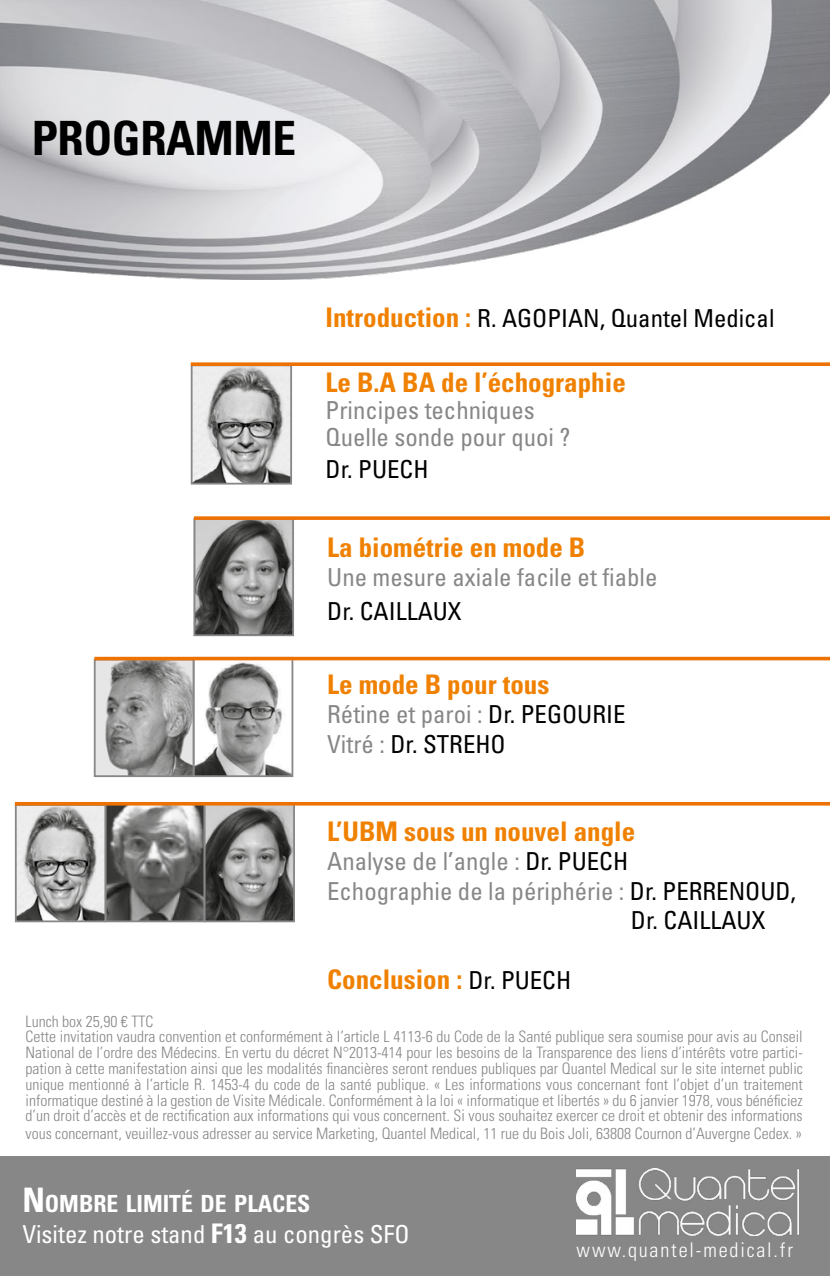
<style>
.page{position:relative;width:830px;height:1276px;background:#fff}
.page>*{position:absolute;margin:0;border:0;box-sizing:border-box;transform-origin:0 0}
.t1{font:700 condensed 47.25px "Univers LT Std";letter-spacing:-.01em;color:#000}
.t2{font:700 condensed 27px "Univers LT Std";color:#f08100}
.t3{font:condensed 24.75px/27px "Univers LT Std";color:#878787}
.t4{font:condensed 24.75px "Univers LT Std";color:#000}
.t5{font:condensed 24.75px "Univers LT Std";color:#fff}
.t6{font:700 condensed 23.62px "Univers LT Std";color:#fff}
.t7{font:300 condensed 20.25px "Univers LT Std";letter-spacing:.09em;color:#fff}
.t8{font:300 condensed 15.75px/15.8px "Univers LT Std";color:#878787}
.s1{font-weight:700;font-size:27px;color:#f08100}
.s2{color:#000}
.s3{font-weight:400;font-size:24.75px;color:#000}
.s4{font-size:33.75px}
.s5{font-weight:700;font-size:27px}
</style>
<div class="page">
<img style="left:0;top:0;width:829px;height:279px">
<div style="left:0;top:1156px;width:829px;height:120px;background:#878787"></div>
<img style="left:576px;top:1168px;width:219px;height:68px">
<img style="left:194px;top:367px;width:95px;height:114px">
<div style="left:191px;top:364px;width:101px;height:120px;border:2px solid #878787"></div>
<svg style="left:191px;top:362px;width:638px;height:4px;background:#ef801c"></svg>
<img style="left:97px;top:660px;width:193px;height:114px">
<div style="left:193px;top:657px;width:100px;height:120px;border:2px solid #878787"></div>
<img style="left:108px;top:805px;width:184px;height:114px">
<div style="left:203px;top:802px;width:92px;height:120px;border:2px solid #878787"></div>
<div style="left:105px;top:802px;width:100px;height:120px;border:2px solid #878787"></div>
<img style="left:196px;top:521px;width:95px;height:112px">
<div style="left:193px;top:518px;width:101px;height:118px;border:2px solid #878787"></div>
<svg style="left:194px;top:516px;width:635px;height:4px;background:#ef7f1b"></svg>
<img style="left:18px;top:807px;width:85px;height:112px">
<div style="left:15px;top:804px;width:91px;height:118px;border:2px solid #878787"></div>
<div style="left:94px;top:658px;width:100px;height:119px;border:2px solid #878787"></div>
<hr style="left:94px;top:657px;width:735px;height:3px;background:#ee7203">
<hr style="left:15px;top:802px;width:814px;height:3px;background:#ee7203">
<h1 class="t1" style="left:32px;top:109px;width:265px">PROGRAMME</h1>
<h3 class="t4" style="left:325px;top:303px;width:450px"><span class="s1">Introduction :</span> R. AGOPIAN, Quantel Medical</h3>
<h2 class="t2" style="left:325px;top:366px;width:301px">Le B.A BA de l’échographie</h2>
<h3 class="t3" style="left:325px;top:397px;width:246px">Principes techniques<br>Quelle sonde pour quoi ?</h3>
<h3 class="t4" style="left:325px;top:453px;width:104px">Dr. PUECH</h3>
<h2 class="t2" style="left:327px;top:530px;width:259px">La biométrie en mode B</h2>
<h3 class="t3" style="left:327px;top:563px;width:331px">Une mesure axiale facile et fiable</h3>
<h3 class="t4" style="left:327px;top:595px;width:136px">Dr. CAILLAUX</h3>
<h2 class="t2" style="left:327px;top:668px;width:223px">Le mode B pour tous</h2>
<h3 class="t3" style="left:327px;top:699px;width:299px;line-height:29.2px">Rétine et paroi : <span class="s2">Dr. PEGOURIE<br></span>Vitré : <span class="s2">Dr. STREHO</span></h3>
<h2 class="t2" style="left:327px;top:815px;width:309px">L’UBM sous un nouvel angle</h2>
<h3 class="t3" style="left:327px;top:847px;width:302px">Analyse de l’angle : <span class="s2">Dr. PUECH</span></h3>
<h3 class="t3" style="left:327px;top:877px;width:470px">Echographie de la périphérie : <span class="s2">Dr. PERRENOUD,</span></h3>
<h3 class="t4" style="left:630px;top:904px;width:136px">Dr. CAILLAUX</h3>
<h2 class="t2" style="left:327px;top:963px;width:245px">Conclusion : <span class="s3">Dr. PUECH</span></h2>
<p class="t8" style="left:26px;top:1013px;width:778px">Lunch box 25,90 € TTC<br>Cette invitation vaudra convention et conformément à l’article L 4113-6 du Code de la Santé publique sera soumise pour avis au Conseil National de l’ordre des Médecins. En vertu du décret N°2013-414 pour les besoins de la Transparence des liens d’intérêts votre partici&shy;pation à cette manifestation ainsi que les modalités financières seront rendues publiques par Quantel Medical sur le site internet public unique mentionné à l’article R. 1453-4 du code de la santé publique. « Les informations vous concernant font l’objet d’un traitement informatique destiné à la gestion de Visite Médicale. Conformément à la loi « informatique et libertés » du 6 janvier 1978, vous bénéficiez d’un droit d’accès et de rectification aux informations qui vous concernent. Si vous souhaitez exercer ce droit et obtenir des informations</p>
<p class="t8" style="left:26px;top:1125px;width:777px">vous concernant, veuillez-vous adresser au service Marketing, Quantel Medical, 11 rue du Bois Joli, 63808 Cournon d’Auvergne Cedex. »</p>
<h3 class="t6" style="left:22px;top:1189px;width:287px"><span class="s4">N</span> OMBRE LIMITÉ DE PLACES</h3>
<h3 class="t5" style="left:22px;top:1219px;width:389px">Visitez notre stand <span class="s5">F13</span> au congrès SFO</h3>
<p class="t7" style="left:576px;top:1237px;width:218px">www.quantel-medical.fr</p>
</div>
